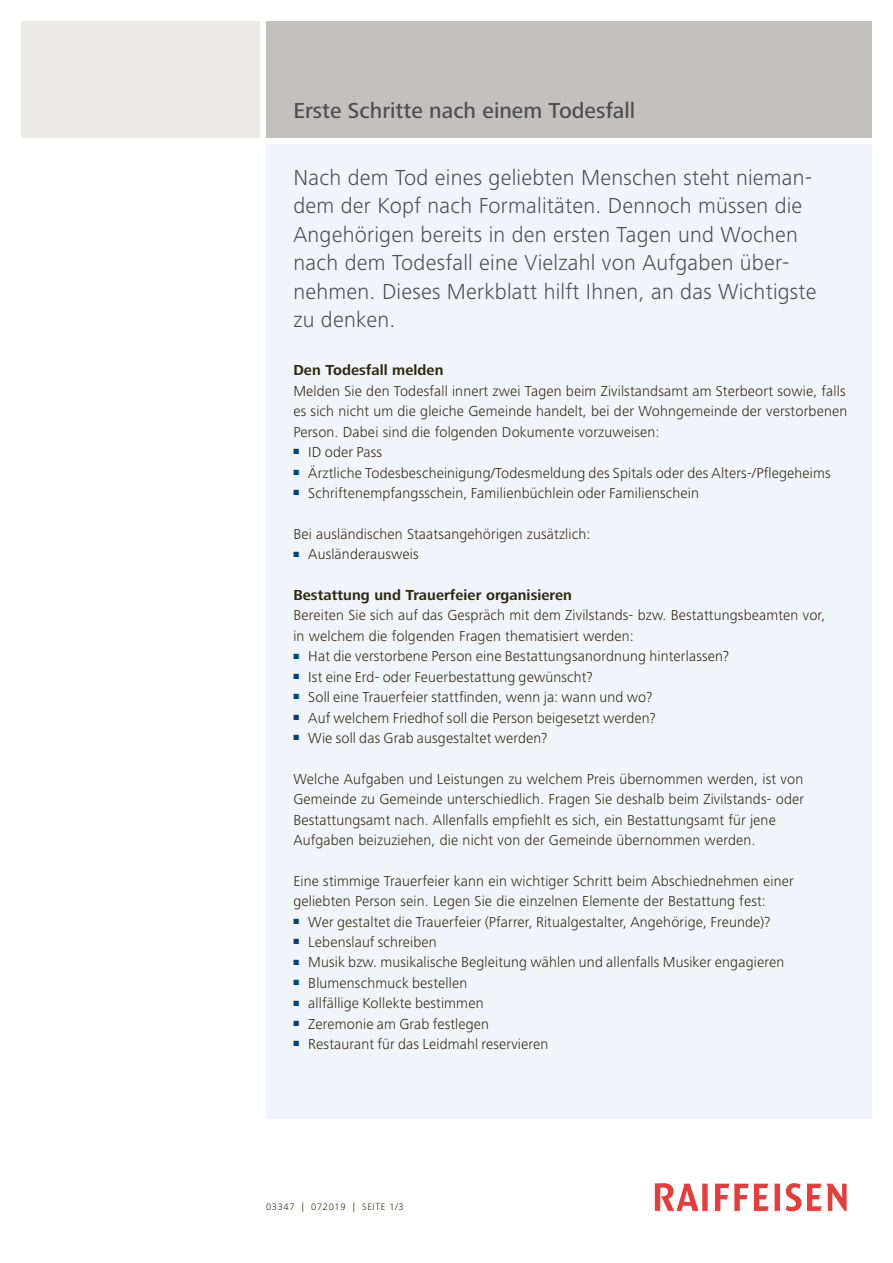
<style>
.page{position:relative;width:893px;height:1263px;background:#fff}
.page>*{position:absolute;margin:0;border:0;box-sizing:border-box;transform-origin:0 0}
.t1{font:300 22.5px/28.5px "Frutiger Next LT";letter-spacing:.01em;color:#4f4e52}
.t2{font:500 22.5px "Frutiger Next LT";color:#4f4e52}
.t3{font:300 15px/20.4px "Frutiger Next LT";letter-spacing:.01em;color:#2f2912}
.t4{font:700 15px "Frutiger Next LT";letter-spacing:.005em;color:#2f2912}
.t5{font:300 9.75px "Frutiger Next LT";letter-spacing:.07em;color:#2f2912}
</style>
<div class="page">
<div style="left:266px;top:144px;width:606px;height:975px;background:#f1f5fa"></div>
<div style="left:21px;top:21px;width:239px;height:117px;background:#ebeae9"></div>
<div style="left:266px;top:21px;width:606px;height:117px;background:#c4c0be"></div>
<svg style="left:655px;top:1183px;width:192px;height:28px"></svg>
<h1 class="t2" style="left:293px;top:98px;width:343px">Erste Schritte nach einem Todesfall</h1>
<p class="t1" style="left:293px;top:163px;width:525px">Nach dem Tod eines geliebten Menschen steht nieman&shy;dem der Kopf nach Formalitäten. Dennoch müssen die Angehörigen bereits in den ersten Tagen und Wochen nach dem Todesfall eine Vielzahl von Aufgaben über&shy;nehmen. Dieses Merkblatt hilft Ihnen, an das Wichtigste zu denken.</p>
<p class="t4" style="left:293px;top:362px;width:152px">Den Todesfall melden</p>
<p class="t3" style="left:293px;top:381px;width:555px;text-align:justify">Melden Sie den Todesfall innert zwei Tagen beim Zivilstandsamt am Sterbeort sowie, falls es sich nicht um die gleiche Gemeinde handelt, bei der Wohngemeinde der verstorbenen Person. Dabei sind die folgenden Dokumente vorzuweisen:</p>
<p class="t3" style="left:293px;top:442px;width:90px"><sup>■</sup> ID oder Pass</p>
<p class="t3" style="left:293px;top:462px;width:539px"><sup>■</sup> Ärztliche Todesbescheinigung/Todesmeldung des Spitals oder des Alters-/Pflegeheims</p>
<p class="t3" style="left:293px;top:483px;width:407px"><sup>■</sup> Schriftenempfangsschein, Familienbüchlein oder Familienschein</p>
<p class="t3" style="left:293px;top:524px;width:299px">Bei ausländischen Staatsangehörigen zusätzlich:</p>
<p class="t3" style="left:293px;top:544px;width:127px"><sup>■</sup> Ausländerausweis</p>
<p class="t4" style="left:293px;top:587px;width:280px">Bestattung und Trauerfeier organisieren</p>
<p class="t3" style="left:293px;top:605px;width:533px">Bereiten Sie sich auf das Gespräch mit dem Zivilstands- bzw. Bestattungsbeamten vor, in welchem die folgenden Fragen thematisiert werden:</p>
<p class="t3" style="left:293px;top:646px;width:437px"><sup>■</sup> Hat die verstorbene Person eine Bestattungsanordnung hinterlassen?</p>
<p class="t3" style="left:293px;top:666px;width:301px"><sup>■</sup> Ist eine Erd- oder Feuerbestattung gewünscht?</p>
<p class="t3" style="left:293px;top:687px;width:360px"><sup>■</sup> Soll eine Trauerfeier stattfinden, wenn ja: wann und wo?</p>
<p class="t3" style="left:293px;top:707px;width:364px"><sup>■</sup> Auf welchem Friedhof soll die Person beigesetzt werden?</p>
<p class="t3" style="left:293px;top:728px;width:256px"><sup>■</sup> Wie soll das Grab ausgestaltet werden?</p>
<p class="t3" style="left:293px;top:769px;width:512px">Welche Aufgaben und Leistungen zu welchem Preis übernommen werden, ist von Gemeinde zu Gemeinde unterschiedlich. Fragen Sie deshalb beim Zivilstands- oder Bestattungsamt nach. Allenfalls empfiehlt es sich, ein Bestattungsamt für jene Aufgaben beizuziehen, die nicht von der Gemeinde übernommen werden.</p>
<p class="t3" style="left:293px;top:871px;width:502px">Eine stimmige Trauerfeier kann ein wichtiger Schritt beim Abschiednehmen einer geliebten Person sein. Legen Sie die einzelnen Elemente der Bestattung fest:</p>
<p class="t3" style="left:293px;top:911px;width:478px"><sup>■</sup> Wer gestaltet die Trauerfeier (Pfarrer, Ritualgestalter, Angehörige, Freunde)?</p>
<p class="t3" style="left:293px;top:932px;width:145px"><sup>■</sup> Lebenslauf schreiben</p>
<p class="t3" style="left:293px;top:952px;width:492px"><sup>■</sup> Musik bzw. musikalische Begleitung wählen und allenfalls Musiker engagieren</p>
<p class="t3" style="left:293px;top:973px;width:175px"><sup>■</sup> Blumenschmuck bestellen</p>
<p class="t3" style="left:293px;top:993px;width:192px"><sup>■</sup> allfällige Kollekte bestimmen</p>
<p class="t3" style="left:293px;top:1013px;width:197px"><sup>■</sup> Zeremonie am Grab festlegen</p>
<p class="t3" style="left:293px;top:1034px;width:256px"><sup>■</sup> Restaurant für das Leidmahl reservieren</p>
<p class="t5" style="left:266px;top:1202px;width:139px">03347 | 072019 | SEITE 1/3</p>
</div>
